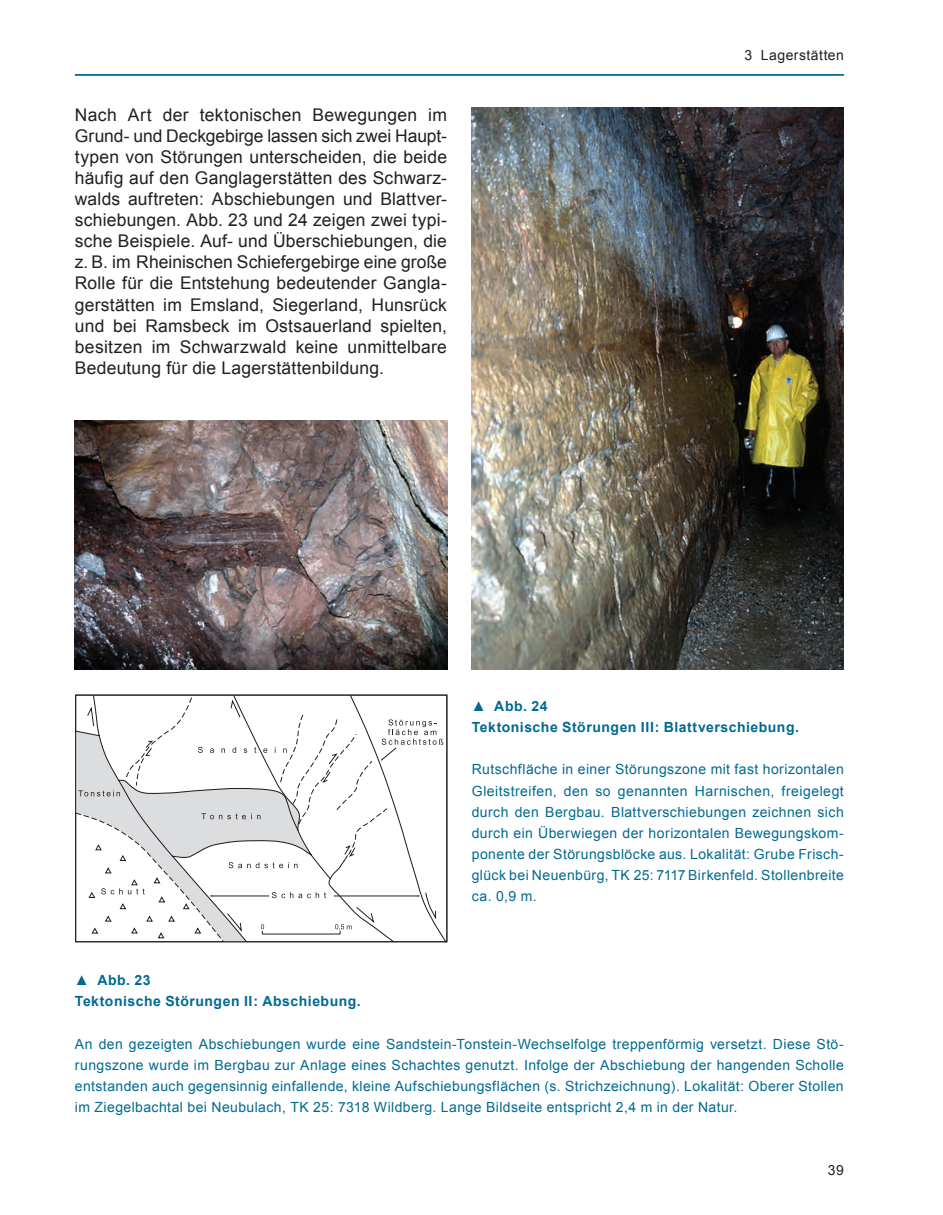
<style>
.page{position:relative;width:943px;height:1215px;background:#fff}
.page>*{position:absolute;margin:0;border:0;box-sizing:border-box;transform-origin:0 0}
.t1{font:17.5px/21px "Arial";letter-spacing:.01em;color:#231f20;text-align:justify}
.t2{font:14px/21px "Arial";letter-spacing:.03em;color:#006991;text-align:justify}
.t3{font:700 14px/21px "Arial";letter-spacing:.035em;color:#006991}
.t4{font:14px "Arial";letter-spacing:.03em;color:#231f20}
</style>
<div class="page">
<hr style="left:75px;top:74px;width:769px;height:2px;background:#006991">
<svg style="left:75px;top:694px;width:372px;height:249px"></svg>
<svg style="left:372px;top:699px;width:64px;height:233px"></svg>
<hr style="left:334px;top:896px;width:84px;height:1px;background:#231f20">
<svg style="left:78px;top:694px;width:294px;height:249px"></svg>
<svg style="left:381px;top:719px;width:62px;height:42px"></svg>
<img style="left:472px;top:107px;width:372px;height:562px">
<img style="left:75px;top:421px;width:372px;height:249px">
<p class="t1" style="left:75px;top:104px;width:374px">Nach Art der tektonischen Bewegungen im Grund- und Deckgebirge lassen sich zwei Haupt&shy;typen von Störungen unterscheiden, die beide häufig auf den Ganglagerstätten des Schwarz&shy;walds auftreten: Abschiebungen und Blattver&shy;schiebungen. Abb. 23 und 24 zeigen zwei typi&shy;sche Beispiele. Auf- und Überschiebungen, die z. B. im Rheinischen Schiefergebirge eine große Rolle für die Entstehung bedeutender Gangla&shy;gerstätten im Emsland, Siegerland, Hunsrück und bei Ramsbeck im Ostsauerland spielten, besitzen im Schwarzwald keine unmittelbare Bedeutung für die Lagerstättenbildung.</p>
<p class="t4" style="left:744px;top:46px;width:101px">3 Lagerstätten</p>
<p class="t3" style="left:472px;top:696px;width:329px">▲ Abb. 24<br>Tektonische Störungen III: Blattverschiebung.</p>
<p class="t2" style="left:472px;top:759px;width:374px">Rutschfläche in einer Störungszone mit fast horizontalen Gleitstreifen, den so genannten Harnischen, freigelegt durch den Bergbau. Blattverschiebungen zeichnen sich durch ein Überwiegen der horizontalen Bewegungskom&shy;ponente der Störungsblöcke aus. Lokalität: Grube Frisch&shy;glück bei Neuenbürg, TK 25: 7117 Birkenfeld. Stollenbreite ca. 0,9 m.</p>
<p class="t3" style="left:75px;top:970px;width:287px">▲ Abb. 23<br>Tektonische Störungen II: Abschiebung.</p>
<p class="t2" style="left:75px;top:1033px;width:770px">An den gezeigten Abschiebungen wurde eine Sandstein-Tonstein-Wechselfolge treppenförmig versetzt. Diese Stö&shy;rungszone wurde im Bergbau zur Anlage eines Schachtes genutzt. Infolge der Abschiebung der hangenden Scholle entstanden auch gegensinnig einfallende, kleine Aufschiebungsflächen (s. Strichzeichnung). Lokalität: Oberer Stollen im Ziegelbachtal bei Neubulach, TK 25: 7318 Wildberg. Lange Bildseite entspricht 2,4 m in der Natur.</p>
<p class="t4" style="left:828px;top:1161px;width:18px">39</p>
</div>
